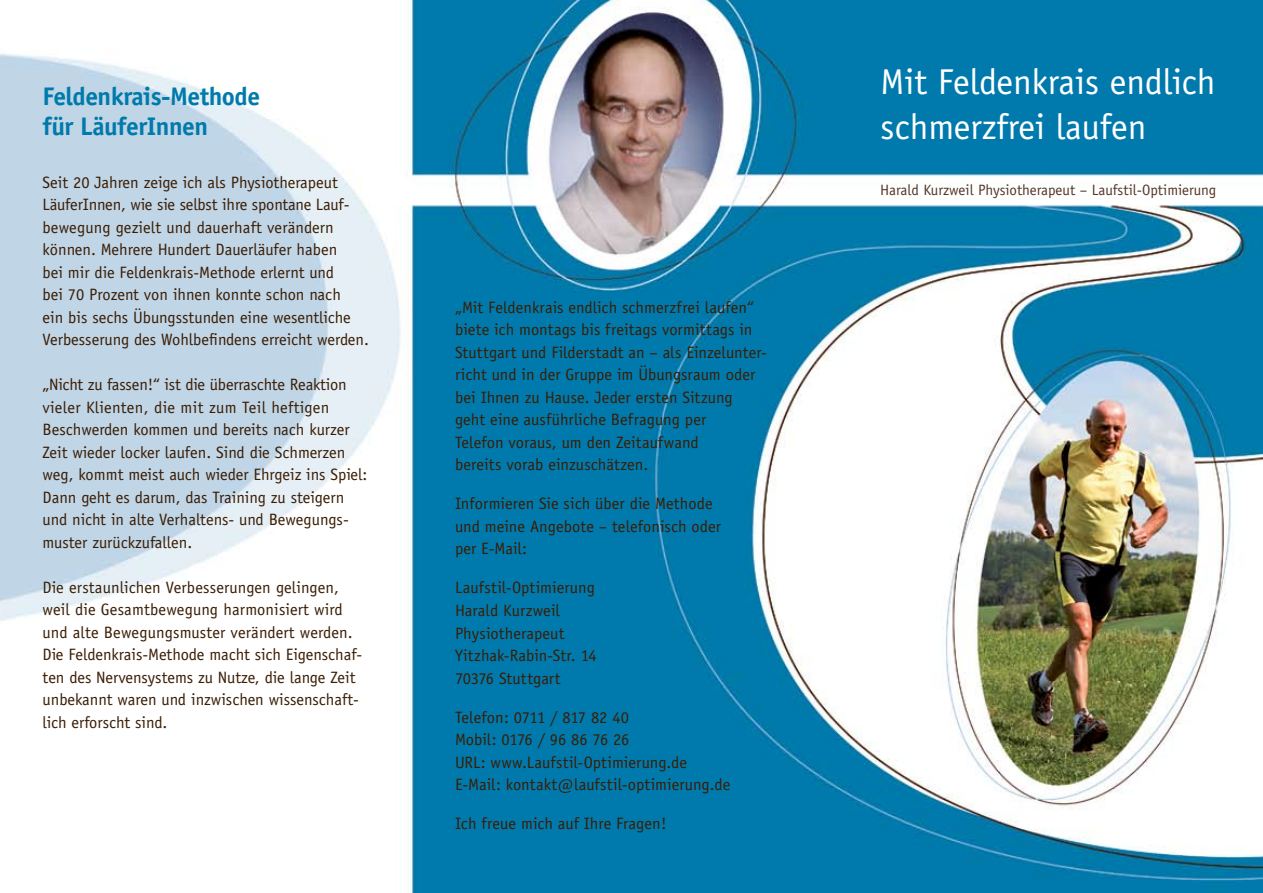
<style>
.page{position:relative;width:1263px;height:893px;background:#fff}
.page>*{position:absolute;margin:0;border:0;box-sizing:border-box;transform-origin:0 0}
.t1{font:36px/45px "Officina Sans";color:#fff}
.t2{font:700 25.5px/30px "Officina Sans";letter-spacing:-.02em;color:#007aab}
.t3{font:16.5px/22.5px "Officina Sans";color:#3a1d04}
.t4{font:15px "Officina Sans";color:#543628}
</style>
<div class="page">
<img style="left:0;top:0;width:1263px;height:893px">
<h2 class="t2" style="left:43px;top:81px;width:219px">Feldenkrais-Methode für LäuferInnen</h2>
<p class="t3" style="left:43px;top:171px;width:328px">Seit 20 Jahren zeige ich als Physiotherapeut LäuferInnen, wie sie selbst ihre spontane Lauf&shy;bewegung gezielt und dauerhaft verändern können. Mehrere Hundert Dauerläufer haben<br>bei mir die Feldenkrais-Methode erlernt und<br>bei 70 Prozent von ihnen konnte schon nach<br>ein bis sechs Übungsstunden eine wesentliche Verbesserung des Wohlbefindens erreicht werden.</p>
<p class="t3" style="left:43px;top:373px;width:326px">„Nicht zu fassen!“ ist die überraschte Reaktion vieler Klienten, die mit zum Teil heftigen Beschwerden kommen und bereits nach kurzer Zeit wieder locker laufen. Sind die Schmerzen weg, kommt meist auch wieder Ehrgeiz ins Spiel:<br>Dann geht es darum, das Training zu steigern und nicht in alte Verhaltens- und Bewegungs&shy;muster zurückzufallen.</p>
<p class="t3" style="left:43px;top:576px;width:321px">Die erstaunlichen Verbesserungen gelingen, weil die Gesamtbewegung harmonisiert wird und alte Bewegungsmuster verändert werden.<br>Die Feldenkrais-Methode macht sich Eigenschaf&shy;ten des Nervensystems zu Nutze, die lange Zeit unbekannt waren und inzwischen wissenschaft&shy;lich erforscht sind.</p>
<p class="t3" style="left:455px;top:296px;width:314px">„Mit Feldenkrais endlich schmerzfrei laufen“ biete ich montags bis freitags vormittags in Stuttgart und Filderstadt an – als Einzelunter&shy;richt und in der Gruppe im Übungsraum oder bei Ihnen zu Hause. Jeder ersten Sitzung geht eine ausführliche Befragung per<br>Telefon voraus, um den Zeitaufwand<br>bereits vorab einzuschätzen.</p>
<p class="t3" style="left:455px;top:493px;width:267px">Informieren Sie sich über die Methode und meine Angebote – telefonisch oder per E-Mail:</p>
<p class="t3" style="left:455px;top:577px;width:143px">Laufstil-Optimierung<br>Harald Kurzweil<br>Physiotherapeut<br>Yitzhak-Rabin-Str. 14<br>70376 Stuttgart</p>
<p class="t3" style="left:455px;top:706px;width:277px">Telefon: 0711 / 817 82 40<br>Mobil: 0176 / 96 86 76 26<br>URL: www.Laufstil-Optimierung.de<br>E-Mail: kontakt@laufstil-optimierung.de</p>
<p class="t3" style="left:455px;top:812px;width:213px">Ich freue mich auf Ihre Fragen!</p>
<h1 class="t1" style="left:880px;top:59px;width:336px">Mit Feldenkrais endlich schmerzfrei laufen</h1>
<p class="t4" style="left:880px;top:181px;width:337px">Harald Kurzweil Physiotherapeut – Laufstil-Optimierung</p>
</div>
